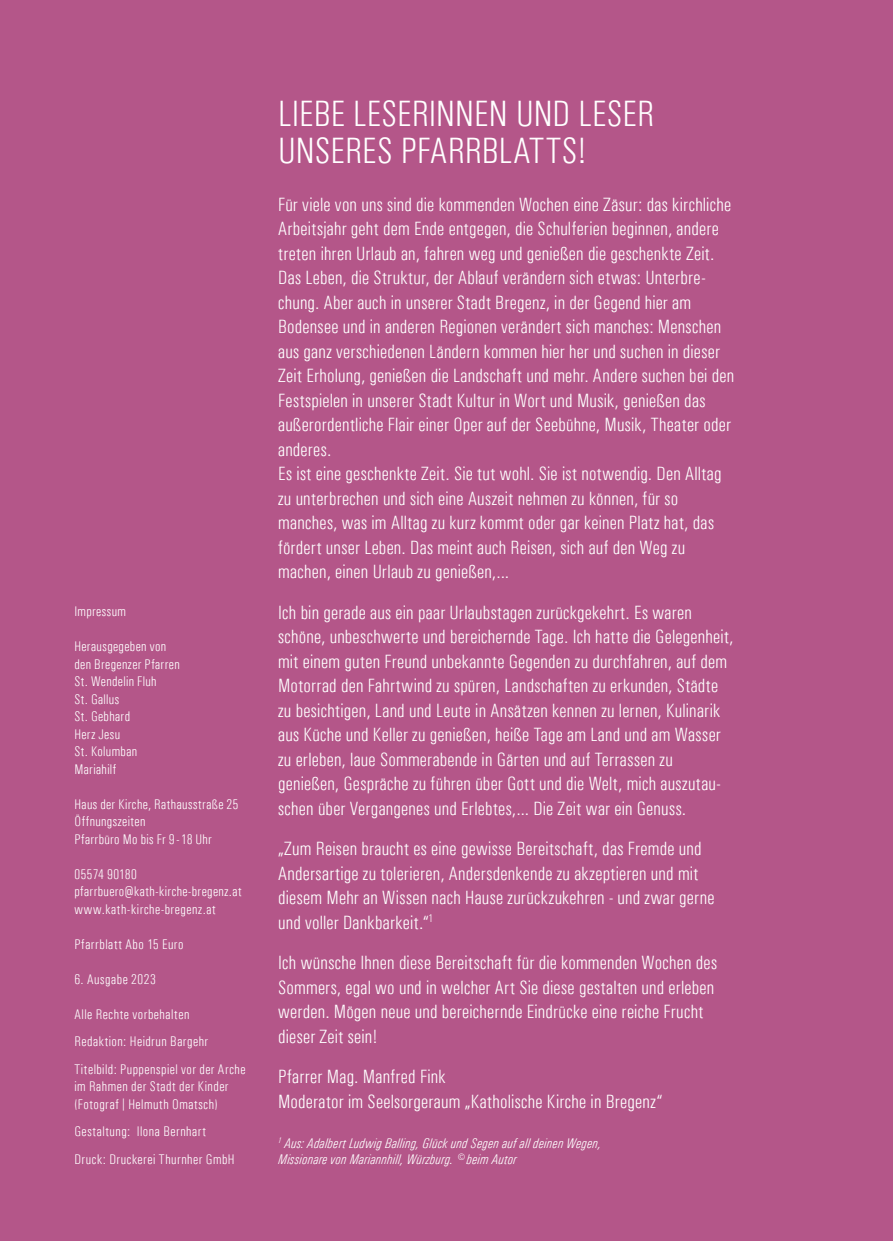
<style>
.page{position:relative;width:893px;height:1241px;background:#fff}
.page>*{position:absolute;margin:0;border:0;box-sizing:border-box;transform-origin:0 0}
.t1{font:300 condensed 36.75px/36.8px "Univers";letter-spacing:.005em;color:#fff}
.t2{font:300 condensed 19.25px/24.5px "Univers";letter-spacing:.01em;color:#fff}
.t3{font:300 condensed 14px/17.5px "Univers";letter-spacing:.035em;color:#fff}
.t4{font:italic 300 condensed 14px/15.8px "Univers";letter-spacing:.015em;color:#fff}
.s1{font-family:"Crimson";font-weight:400;font-stretch:normal}
</style>
<div class="page">
<div style="left:0;top:0;width:893px;height:1240px;background:#b45689"></div>
<p class="t3" style="left:74px;top:602px;width:53px">Impressum</p>
<p class="t3" style="left:74px;top:637px;width:107px">Herausgegeben von den Bregenzer Pfarren<br>St. Wendelin Fluh<br>St. Gallus<br>St. Gebhard<br>Herz Jesu<br>St. Kolumban<br>Mariahilf</p>
<p class="t3" style="left:74px;top:795px;width:165px">Haus der Kirche, Rathausstraße 25<br>Öffnungszeiten<br>Pfarrbüro Mo bis Fr 9-18 Uhr</p>
<p class="t3" style="left:74px;top:865px;width:169px">05574 90180 pfarrbuero@kath-kirche-bregenz.at www.kath-kirche-bregenz.at</p>
<p class="t3" style="left:74px;top:935px;width:111px">Pfarrblatt Abo 15 Euro</p>
<p class="t3" style="left:74px;top:970px;width:83px">6. Ausgabe 2023</p>
<p class="t3" style="left:74px;top:1000px;width:173px;line-height:27.5px">Alle Rechte vorbehalten<br>Redaktion: Heidrun Bargehr<br>Titelbild: Puppenspiel vor der Arche</p>
<p class="t3" style="left:74px;top:1077px;width:156px">im Rahmen der Stadt der Kinder (Fotograf <span class="s1">|</span> Helmuth Omatsch)</p>
<p class="t3" style="left:74px;top:1117px;width:162px;line-height:27.5px">Gestaltung: Ilona Bernhart<br>Druck: Druckerei Thurnher GmbH</p>
<h1 class="t1" style="left:278px;top:95px;width:377px">LIEBE LESERINNEN UND LESER<br>UNSERES PFARRBLATTS!</h1>
<p class="t2" style="left:278px;top:192px;width:458px">Für viele von uns sind die kommenden Wochen eine Zäsur: das kirchliche Arbeitsjahr geht dem Ende entgegen, die Schulferien beginnen, andere treten ihren Urlaub an, fahren weg und genießen die geschenkte Zeit.<br>Das Leben, die Struktur, der Ablauf verändern sich etwas: Unterbre&shy;chung. Aber auch in unserer Stadt Bregenz, in der Gegend hier am Bodensee und in anderen Regionen verändert sich manches: Menschen aus ganz verschiedenen Ländern kommen hier her und suchen in dieser Zeit Erholung, genießen die Landschaft und mehr. Andere suchen bei den Festspielen in unserer Stadt Kultur in Wort und Musik, genießen das außerordentliche Flair einer Oper auf der Seebühne, Musik, Theater oder anderes.<br>Es ist eine geschenkte Zeit. Sie tut wohl. Sie ist notwendig. Den Alltag zu unterbrechen und sich eine Auszeit nehmen zu können, für so manches, was im Alltag zu kurz kommt oder gar keinen Platz hat, das fördert unser Leben. Das meint auch Reisen, sich auf den Weg zu machen, einen Urlaub zu genießen,...</p>
<p class="t2" style="left:278px;top:600px;width:457px">Ich bin gerade aus ein paar Urlaubstagen zurückgekehrt. Es waren schöne, unbeschwerte und bereichernde Tage. Ich hatte die Gelegenheit, mit einem guten Freund unbekannte Gegenden zu durchfahren, auf dem Motorrad den Fahrtwind zu spüren, Landschaften zu erkunden, Städte zu besichtigen, Land und Leute in Ansätzen kennen zu lernen, Kulinarik aus Küche und Keller zu genießen, heiße Tage am Land und am Wasser zu erleben, laue Sommerabende in Gärten und auf Terrassen zu genießen, Gespräche zu führen über Gott und die Welt, mich auszutau&shy;schen über Vergangenes und Erlebtes,… Die Zeit war ein Genuss.</p>
<p class="t2" style="left:278px;top:836px;width:438px">„Zum Reisen braucht es eine gewisse Bereitschaft, das Fremde und Andersartige zu tolerieren, Andersdenkende zu akzeptieren und mit diesem Mehr an Wissen nach Hause zurückzukehren - und zwar gerne und voller Dankbarkeit.“<sup>1</sup></p>
<p class="t2" style="left:278px;top:950px;width:441px">Ich wünsche Ihnen diese Bereitschaft für die kommenden Wochen des Sommers, egal wo und in welcher Art Sie diese gestalten und erleben werden. Mögen neue und bereichernde Eindrücke eine reiche Frucht dieser Zeit sein!</p>
<p class="t2" style="left:278px;top:1064px;width:385px">Pfarrer Mag. Manfred Fink<br>Moderator im Seelsorgeraum „Katholische Kirche in Bregenz“</p>
<p class="t4" style="left:278px;top:1135px;width:325px"><sup>1</sup> Aus: Adalbert Ludwig Balling, Glück und Segen auf all deinen Wegen,<br>Missionare von Mariannhill, Würzburg. © beim Autor</p>
</div>
